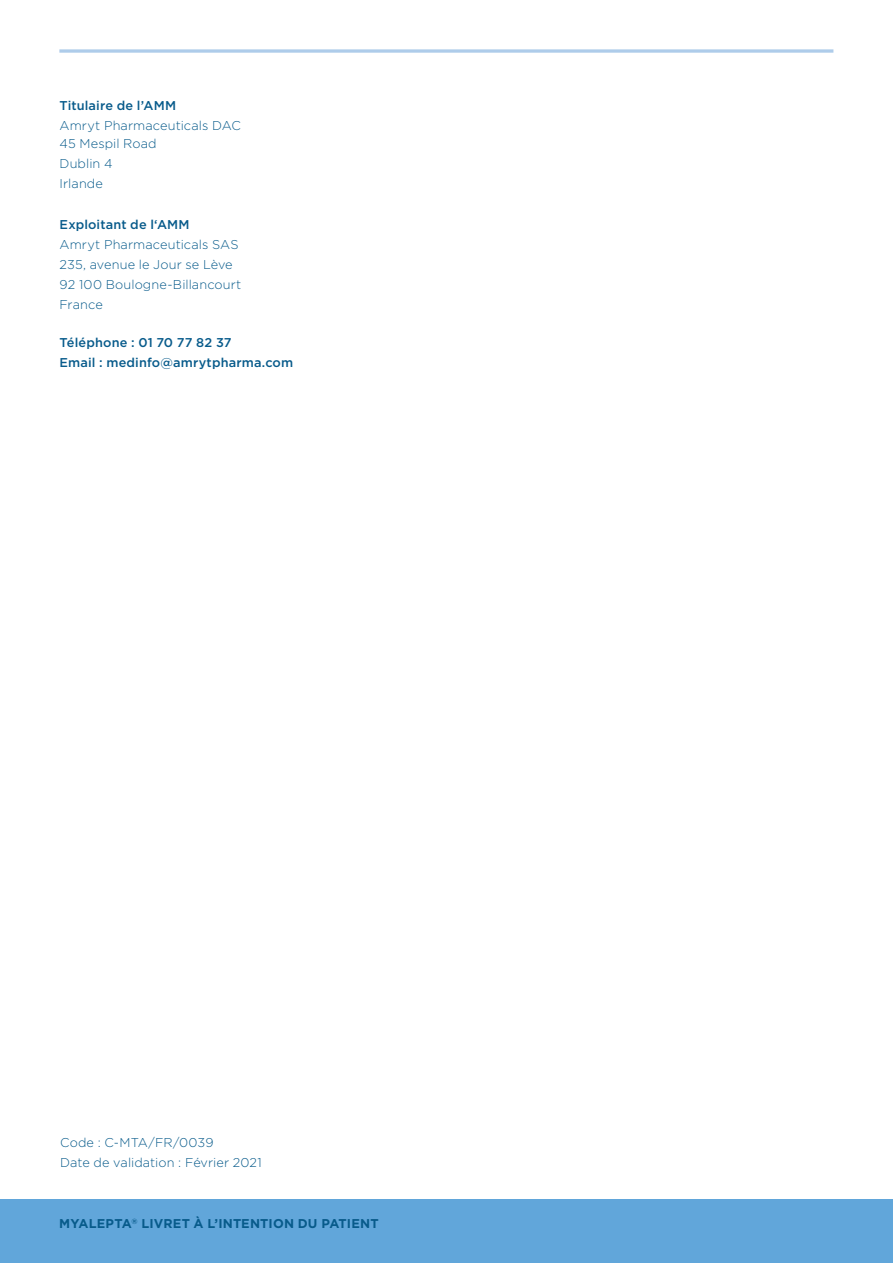
<style>
.page{position:relative;width:893px;height:1263px;background:#fff}
.page>*{position:absolute;margin:0;border:0;box-sizing:border-box;transform-origin:0 0}
.t1{font:300 12.75px/18px "Gotham";letter-spacing:.01em;color:#085b8b}
.t2{font:500 12.75px "Gotham";letter-spacing:.01em;color:#085b8b}
.Subhead{font:700 12.75px "Gotham";letter-spacing:.01em;color:#085b8b}
</style>
<div class="page">
<div style="left:0;top:1199px;width:893px;height:64px;background:#61a6da"></div>
<svg style="left:59px;top:49px;width:774px;height:4px;background:#bbd4ed"></svg>
<p class="t2" style="left:60px;top:98px;width:118px">Titulaire de l’AMM</p>
<p class="t1" style="left:60px;top:116px;width:183px">Amryt Pharmaceuticals DAC<br>45 Mespil Road</p>
<p class="t1" style="left:60px;top:155px;width:55px">Dublin 4</p>
<p class="t1" style="left:60px;top:175px;width:45px">Irlande</p>
<p class="t2" style="left:60px;top:217px;width:132px">Exploitant de l‘AMM</p>
<p class="t1" style="left:60px;top:235px;width:181px">Amryt Pharmaceuticals SAS</p>
<p class="t1" style="left:60px;top:255px;width:175px">235, avenue le Jour se Lève</p>
<p class="t1" style="left:60px;top:275px;width:183px">92 100 Boulogne-Billancourt</p>
<p class="t1" style="left:60px;top:295px;width:45px">France</p>
<p class="t2" style="left:60px;top:335px;width:174px">Téléphone : 01 70 77 82 37</p>
<p class="t2" style="left:60px;top:356px;width:235px">Email : medinfo@amrytpharma.com</p>
<p class="t1" style="left:60px;top:1133px;width:155px">Code : C-MTA/FR/0039</p>
<p class="t1" style="left:60px;top:1153px;width:203px">Date de validation : Février 2021</p>
<p class="Subhead" style="left:59px;top:1216px;width:321px">MYALEPTA<sup>®</sup> LIVRET À L’INTENTION DU PATIENT</p>
</div>
